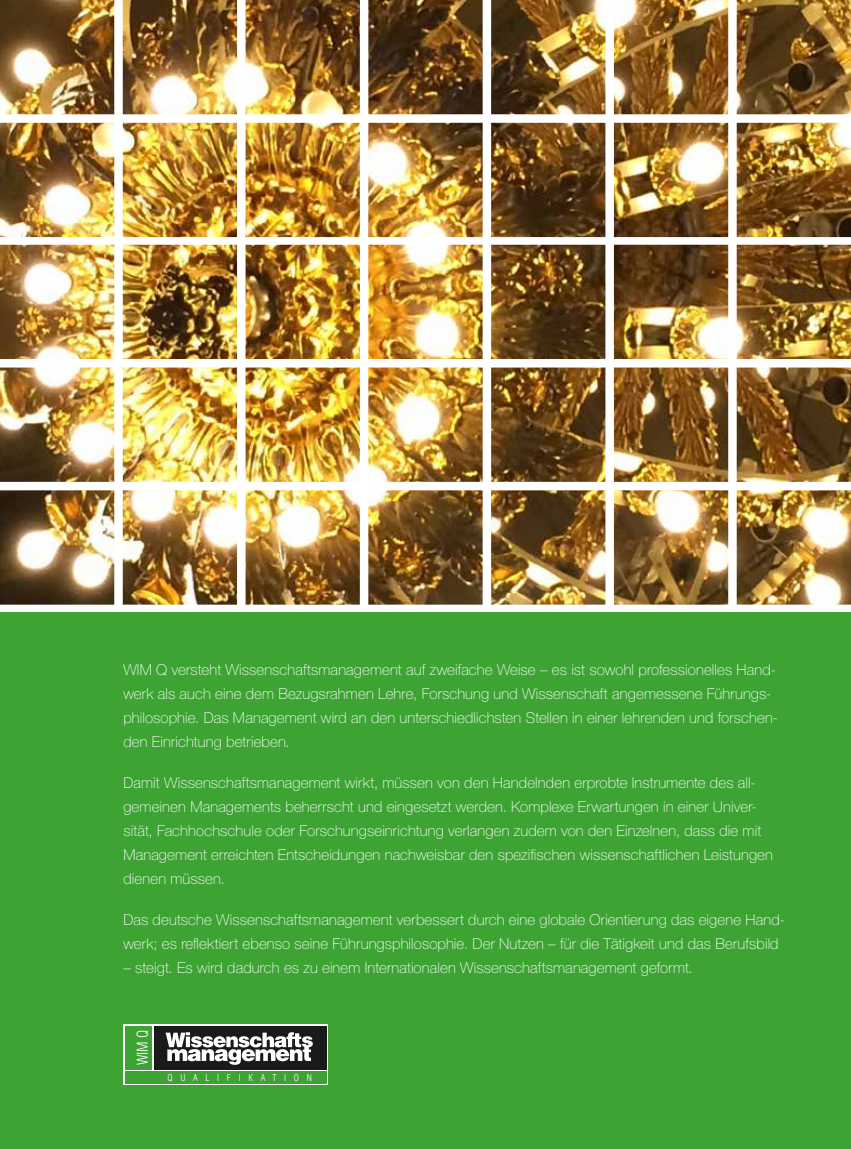
<style>
.page{position:relative;width:851px;height:1149px;background:#fff}
.page>*{position:absolute;margin:0;border:0;box-sizing:border-box;transform-origin:0 0}
.t1{font:100 15px/24px "Helvetica Neue LT Std";letter-spacing:.01em;color:#fff}
.t2{font:300 condensed 14.55px "Helvetica LT Std";color:#fff}
.t3{font:300 condensed 9.15px "Helvetica LT Std";letter-spacing:.83em;color:#fff}
</style>
<div class="page">
<div style="left:0;top:612px;width:850px;height:536px;background:#3da434"></div>
<img style="left:0;top:0;width:850px;height:604px">
<svg style="left:123px;top:1024px;width:205px;height:60px"></svg>
<div style="left:154px;top:1025px;width:172px;height:43px;background:#1a1a18"></div>
<div style="left:125px;top:1025px;width:27px;height:43px;background:#3da434"></div>
<svg style="left:165px;top:1032px;width:148px;height:32px"></svg>
<div style="left:125px;top:1070px;width:201px;height:13px;background:#3da434"></div>
<p class="t1" style="left:123px;top:657px;width:656px">WIM Q versteht Wissenschaftsmanagement auf zweifache Weise – es ist sowohl professionelles Hand&shy;werk als auch eine dem Bezugsrahmen Lehre, Forschung und Wissenschaft angemessene Führungs&shy;philosophie. Das Management wird an den unterschiedlichsten Stellen in einer lehrenden und forschen&shy;den Einrichtung betrieben.</p>
<p class="t1" style="left:123px;top:770px;width:651px">Damit Wissenschaftsmanagement wirkt, müssen von den Handelnden erprobte Instrumente des all&shy;gemeinen Managements beherrscht und eingesetzt werden. Komplexe Erwartungen in einer Univer&shy;sität, Fachhochschule oder Forschungseinrichtung verlangen zudem von den Einzelnen, dass die mit Management erreichten Entscheidungen nachweisbar den spezifischen wissenschaftlichen Leistungen dienen müssen.</p>
<p class="t1" style="left:123px;top:907px;width:663px">Das deutsche Wissenschaftsmanagement verbessert durch eine globale Orientierung das eigene Hand&shy;werk; es reflektiert ebenso seine Führungsphilosophie. Der Nutzen – für die Tätigkeit und das Berufsbild</p>
<p class="t1" style="left:123px;top:955px;width:570px">– steigt. Es wird dadurch es zu einem Internationalen Wissenschaftsmanagement geformt.</p>
<p class="t2" style="left:133px;top:1065px;width:37px;rotate:-90deg">WIM Q</p>
<p class="t3" style="left:168px;top:1071px;width:146px">QUALIFIKATION</p>
</div>
